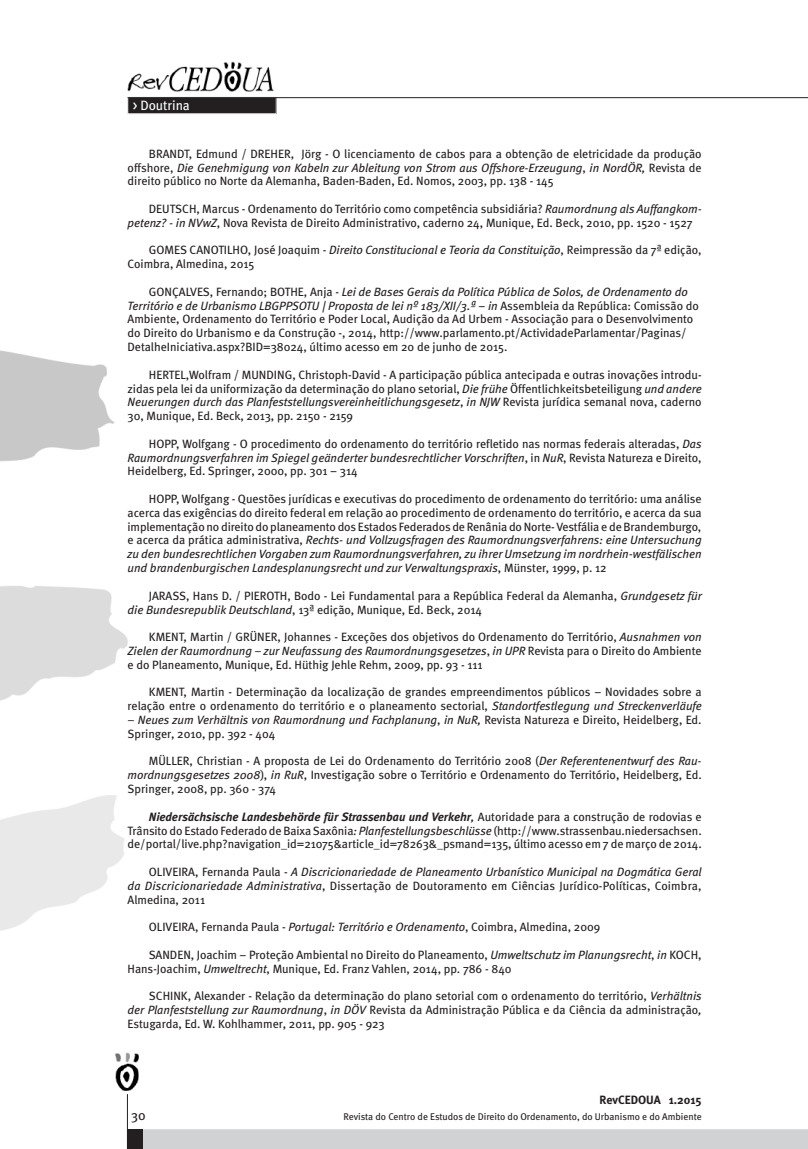
<style>
.page{position:relative;width:808px;height:1149px;background:#fff}
.page>*{position:absolute;margin:0;border:0;box-sizing:border-box;transform-origin:0 0}
.t1{font:13.5px "Meta";color:#fff}
.t2{font:13.5px "Meta";color:#231f20}
.t3{font:12px/13.8px "Meta";color:#231f20;text-align:justify}
.t4{font:italic 12px/13.8px "Meta";color:#231f20;text-align:justify}
.t5{font:700 12px "Meta";color:#231f20}
.t6{font:9.75px "Meta";color:#231f20}
.s1{font-style:italic}
.s2{font-weight:700;font-style:italic}
.s3{font-style:normal}
</style>
<div class="page">
<div style="left:143px;top:1129px;width:665px;height:19px;background:#d1d2d4"></div>
<img style="left:0;top:350px;width:128px;height:581px">
<img style="left:128px;top:62px;width:145px;height:30px">
<div style="left:128px;top:97px;width:148px;height:17px;background:#231f20"></div>
<div style="left:128px;top:97px;width:148px;height:17px;border:1px solid #dcdddf"></div>
<hr style="left:128px;top:97px;width:680px;height:1px;background:#231f20">
<div style="left:128px;top:1128px;width:15px;height:20px;background:#231f20"></div>
<img style="left:116px;top:1052px;width:22px;height:37px">
<hr style="left:127px;top:1093px;width:1px;height:55px;background:#231f20">
<p class="t1" style="left:133px;top:97px;width:59px">&gt; Doutrina</p>
<p class="t3" style="left:128px;top:146px;width:576px;text-indent:21px">BRANDT, Edmund / DREHER, Jörg - O licenciamento de cabos para a obtenção de eletricidade da produção offshore, <span class="s1">Die Genehmigung von Kabeln zur Ableitung von Strom aus Offshore-Erzeugung</span>, <span class="s1">in NordÖR,</span> Revista de direito público no Norte da Alemanha, Baden-Baden, Ed. Nomos, 2003, pp. 138 - 145</p>
<p class="t3" style="left:128px;top:202px;width:576px;text-indent:21px">DEUTSCH, Marcus - Ordenamento do Território como competência subsidiária? <span class="s1">Raumordnung als Auffangkom&shy;petenz? - in NVwZ</span>, Nova Revista de Direito Administrativo, caderno 24, Munique, Ed. Beck, 2010, pp. 1520 - 1527</p>
<p class="t3" style="left:128px;top:243px;width:576px;text-indent:21px">GOMES CANOTILHO, José Joaquim - <span class="s1">Direito Constitucional e Teoria da Constituição</span>, Reimpressão da 7ª edição,<br>Coimbra, Almedina, 2015</p>
<p class="t3" style="left:128px;top:284px;width:573px;text-align:left;text-indent:21px">GONÇALVES, Fernando; BOTHE, Anja - <span class="s1">Lei de Bases Gerais da Política Pública de Solos, de Ordenamento do Território e de Urbanismo LBGPPSOTU | Proposta de lei nº 183/XII/3.ª</span> – <span class="s1">in</span> Assembleia da República: Comissão do Ambiente, Ordenamento do Território e Poder Local, Audição da Ad Urbem - Associação para o Desenvolvimento do Direito do Urbanismo e da Construção -, 2014, http://www.parlamento.pt/ActividadeParlamentar/Paginas/ DetalheIniciativa.aspx?BID=38024, último acesso em 20 de junho de 2015.</p>
<p class="t3" style="left:128px;top:367px;width:576px;text-indent:21px">HERTEL,Wolfram / MUNDING, Christoph-David - A participação pública antecipada e outras inovações introdu&shy;zidas pela lei da uniformização da determinação do plano setorial, <span class="s1">Die frühe</span> Öffentlichkeitsbeteiligung <span class="s1">und andere Neuerungen durch das Planfeststellungsvereinheitlichungsgesetz</span>, <span class="s1">in NJW</span> Revista jurídica semanal nova, caderno 30, Munique, Ed. Beck, 2013, pp. 2150 - 2159</p>
<p class="t3" style="left:128px;top:436px;width:576px;text-indent:21px">HOPP, Wolfgang - O procedimento do ordenamento do território refletido nas normas federais alteradas, <span class="s1">Das Raumordnungsverfahren im Spiegel geänderter bundesrechtlicher Vorschriften</span>, in <span class="s1">NuR</span>, Revista Natureza e Direito, Heidelberg, Ed. Springer, 2000, pp. 301 – 314</p>
<p class="t3" style="left:128px;top:491px;width:576px;text-indent:21px">HOPP, Wolfgang - Questões jurídicas e executivas do procedimento de ordenamento do território: uma análise acerca das exigências do direito federal em relação ao procedimento de ordenamento do território, e acerca da sua implementação no direito do planeamento dos Estados Federados de Renânia do Norte- Vestfália e de Brandemburgo, e acerca da prática administrativa, <span class="s1">Rechts- und Vollzugsfragen des Raumordnungsverfahrens: eine Untersuchung zu den bundesrechtlichen Vorgaben zum Raumordnungsverfahren, zu ihrer Umsetzung im nordrhein-westfälischen und brandenburgischen Landesplanungsrecht und zur Verwaltungspraxis</span>, Münster, 1999, p. 12</p>
<p class="t3" style="left:128px;top:588px;width:576px;text-indent:21px">JARASS, Hans D. / PIEROTH, Bodo - Lei Fundamental para a República Federal da Alemanha, <span class="s1">Grundgesetz für die Bundesrepublik Deutschland</span>, 13ª edição, Munique, Ed. Beck, 2014</p>
<p class="t3" style="left:128px;top:629px;width:576px;text-indent:21px">KMENT, Martin / GRÜNER, Johannes - Exceções dos objetivos do Ordenamento do Território, <span class="s1">Ausnahmen von Zielen der Raumordnung – zur Neufassung des Raumordnungsgesetzes</span>, <span class="s1">in UPR</span> Revista para o Direito do Ambiente e do Planeamento, Munique, Ed. Hüthig Jehle Rehm, 2009, pp. 93 - 111</p>
<p class="t3" style="left:128px;top:685px;width:576px;text-align:right">KMENT, Martin - Determinação da localização de grandes empreendimentos públicos – Novidades sobre a relação entre o ordenamento do território e o planeamento sectorial, <span class="s1">Standortfestlegung und Streckenverläufe</span></p>
<p class="t3" style="left:128px;top:712px;width:576px"><span class="s1">– Neues zum Verhältnis von Raumordnung und Fachplanung</span>, <span class="s1">in NuR,</span> Revista Natureza e Direito, Heidelberg, Ed.<br>Springer, 2010, pp. 392 - 404</p>
<p class="t3" style="left:128px;top:754px;width:576px;text-indent:21px">MÜLLER, Christian - A proposta de Lei do Ordenamento do Território 2008 (<span class="s1">Der Referentenentwurf des Rau&shy;mordnungsgesetzes 2008</span>), <span class="s1">in RuR</span>, Investigação sobre o Território e Ordenamento do Território, Heidelberg, Ed.<br>Springer, 2008, pp. 360 - 374</p>
<p class="t3" style="left:128px;top:809px;width:576px;text-indent:21px"><span class="s2">Niedersächsische Landesbehörde für Strassenbau und Verkehr</span><span class="s1">,</span> Autoridade para a construção de rodovias e Trânsito do Estado Federado de Baixa Saxônia<span class="s1">: Planfestellungsbeschlüsse</span> (http://www.strassenbau.niedersachsen. de/portal/live.php?navigation_id=21075&amp;article_id=78263&amp;_psmand=135, último acesso em 7 de março de 2014.</p>
<p class="t4" style="left:128px;top:864px;width:576px;text-indent:21px"><span class="s3">OLIVEIRA, Fernanda Paula -</span> A Discricionariedade de Planeamento Urbanístico Municipal na Dogmática Geral da Discricionariedade Administrativa<span class="s3">, Dissertação de Doutoramento em Ciências Jurídico-Políticas, Coimbra, Almedina, 2011</span></p>
<p class="t3" style="left:149px;top:919px;width:453px">OLIVEIRA, Fernanda Paula - <span class="s1">Portugal: Território e Ordenamento</span>, Coimbra, Almedina, 2009</p>
<p class="t3" style="left:128px;top:947px;width:576px;text-indent:21px">SANDEN, Joachim – Proteção Ambiental no Direito do Planeamento, <span class="s1">Umweltschutz im Planungsrecht</span>, <span class="s1">in</span> KOCH,<br>Hans-Joachim, <span class="s1">Umweltrecht</span>, Munique, Ed. Franz Vahlen, 2014, pp. 786 - 840</p>
<p class="t3" style="left:128px;top:988px;width:576px;text-indent:21px">SCHINK, Alexander - Relação da determinação do plano setorial com o ordenamento do território, <span class="s1">Verhältnis der Planfeststellung zur Raumordnung</span>, <span class="s1">in DÖV</span> Revista da Administração Pública e da Ciência da administração<span class="s1">, </span>Estugarda, Ed. W. Kohlhammer, 2011, pp. 905 - 923</p>
<p class="t5" style="left:600px;top:1092px;width:104px">RevCEDOUA 1.2015</p>
<p class="t2" style="left:131px;top:1107px;width:16px">30</p>
<p class="t6" style="left:344px;top:1110px;width:360px">Revista do Centro de Estudos de Direito do Ordenamento, do Urbanismo e do Ambiente</p>
</div>
